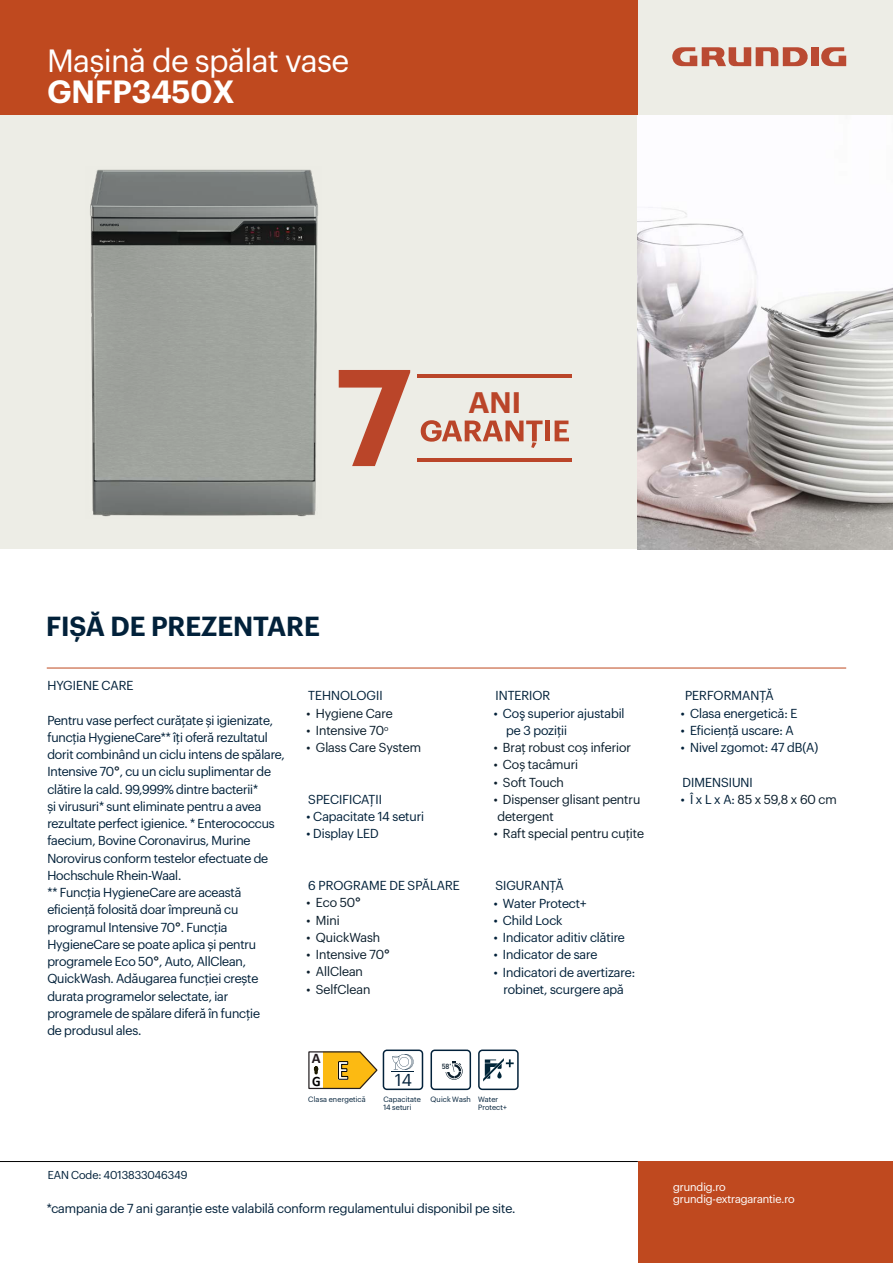
<style>
.page{position:relative;width:893px;height:1263px;background:#fff}
.page>*{position:absolute;margin:0;border:0;box-sizing:border-box;transform-origin:0 0}
.t1{font:31.5px "Grundig Basics";color:#fff}
.t2{font:600 31.5px "Grundig Basics";color:#fff}
.t3{font:600 29.1px "Grundig Basics";color:#ba4529}
.t4{font:700 28.95px "Calibri";color:#fff;scale:.93 1}
.t5{font:600 27px "Grundig Basics";color:#02213a}
.t6{font:16.95px "Grundig Basics";color:#02213a}
.t7{font:700 14.7px "Calibri";color:#241c1f}
.t8{font:700 14.4px "Calibri";color:#000;scale:.93 1}
.t9{font:12.75px/17.2px "Grundig Basics";letter-spacing:-.01em;color:#02213a}
.t10{font:12.75px/17.2px "Grundig Basics";color:#0c1f2d}
.t11{font:11.25px/12.8px "Grundig Basics";letter-spacing:-.005em;color:#fff}
.t12{font:11.25px "Grundig Basics";letter-spacing:-.005em;color:#02213a}
.t13{font:7.5px/8.2px "Grundig Basics";letter-spacing:.015em;color:#02213a}
.t14{font:500 7.35px "DIN";color:#0c1f2d}
.s1{font-family:"Soho Gothic Pro";font-weight:500;color:#0c1f2d}
.s2{font-family:"Soho Gothic Pro";font-weight:500}
.s3{color:#02213a}
</style>
<div class="page">
<div style="left:0;top:0;width:893px;height:549px;background:#edede6"></div>
<img style="left:638px;top:116px;width:255px;height:433px">
<svg style="left:339px;top:370px;width:71px;height:96px"></svg>
<svg style="left:421px;top:420px;width:122px;height:28px"></svg>
<div style="left:545px;top:421px;width:5px;height:20px;background:#ba4529"></div>
<svg style="left:555px;top:421px;width:14px;height:20px"></svg>
<hr style="left:417px;top:374px;width:155px;height:4px;background:#ba4529">
<hr style="left:417px;top:458px;width:155px;height:4px;background:#ba4529">
<div style="left:811px;top:47px;width:7px;height:19px;background:#ba4a32"></div>
<svg style="left:818px;top:47px;width:28px;height:19px"></svg>
<svg style="left:672px;top:47px;width:136px;height:19px"></svg>
<div style="left:0;top:0;width:638px;height:115px;background:#bf491f"></div>
<hr style="left:47px;top:668px;width:799px;height:1px;background:#bf491f">
<hr style="left:0;top:1161px;width:638px;height:1px;background:#000">
<div style="left:639px;top:1161px;width:254px;height:102px;background:#bf491f"></div>
<img style="left:90px;top:169px;width:228px;height:348px">
<div style="left:478px;top:1049px;width:41px;height:41px;border:2px solid #02213a;border-radius:3px"></div>
<svg style="left:483px;top:1058px;width:31px;height:23px"></svg>
<div style="left:430px;top:1049px;width:41px;height:41px;border:2px solid #02213a;border-radius:3px"></div>
<svg style="left:446px;top:1061px;width:17px;height:19px"></svg>
<div style="left:439px;top:1060px;width:13px;height:11px;background:#fff"></div>
<svg style="left:392px;top:1054px;width:22px;height:18px"></svg>
<div style="left:383px;top:1049px;width:40px;height:41px;border:2px solid #02213a;border-radius:3px"></div>
<svg style="left:308px;top:1051px;width:70px;height:39px"></svg>
<h1 class="t1" style="left:47px;top:37px;width:303px">Mașină de spălat vase</h1>
<h1 class="t2" style="left:47px;top:68px;width:189px">GNFP3450X</h1>
<h2 class="t3" style="left:468px;top:380px;width:54px">ANI</h2>
<h3 class="t5" style="left:46px;top:605px;width:275px">FIȘĂ DE PREZENTARE</h3>
<p class="t9" style="left:47px;top:676px;width:88px">HYGIENE CARE</p>
<p class="t9" style="left:47px;top:710px;width:239px">Pentru vase perfect curățate și igienizate, funcția HygieneCare** îți oferă rezultatul dorit combinând un ciclu intens de spălare, Intensive 70<span class="s1">°</span>, cu un ciclu suplimentar de clătire la cald. 99,999% dintre bacterii*<br>și virusuri* sunt eliminate pentru a avea rezultate perfect igienice. * Enterococcus faecium, Bovine Coronavirus, Murine Norovirus conform testelor efectuate de Hochschule Rhein-Waal.<br>** Funcția HygieneCare are această eficiență folosită doar împreună cu programul Intensive 70<span class="s1">°</span>. Funcția HygieneCare se poate aplica și pentru programele Eco 50<span class="s1">°</span>, Auto, AllClean, QuickWash. Adăugarea funcției crește durata programelor selectate, iar programele de spălare diferă în funcție<br>de produsul ales.</p>
<p class="t9" style="left:308px;top:686px;width:76px">TEHNOLOGII</p>
<p class="t10" style="left:307px;top:703px;width:87px">• Hygiene Care</p>
<p class="t10" style="left:307px;top:721px;width:83px">• Intensive 70<sup>o</sup></p>
<p class="t10" style="left:307px;top:738px;width:116px">• Glass Care System</p>
<p class="t9" style="left:308px;top:790px;width:75px">SPECIFICAȚII</p>
<p class="t9" style="left:307px;top:807px;width:119px">• Capacitate 14 seturi</p>
<p class="t9" style="left:307px;top:824px;width:74px">• Display LED</p>
<p class="t9" style="left:308px;top:876px;width:153px">6 PROGRAME DE SPĂLARE</p>
<p class="t10" style="left:307px;top:893px;width:56px">• Eco 50<span class="s2">°</span></p>
<p class="t10" style="left:307px;top:910px;width:35px">• Mini</p>
<p class="t10" style="left:307px;top:928px;width:75px">• QuickWash</p>
<p class="t10" style="left:307px;top:945px;width:85px">• Intensive 70<span class="s2">°</span></p>
<p class="t10" style="left:307px;top:962px;width:58px">• AllClean</p>
<p class="t10" style="left:307px;top:979px;width:65px">• SelfClean</p>
<p class="t7" style="left:312px;top:1048px;width:10px">A</p>
<p class="t8" style="left:312px;top:1071px;width:11px">G</p>
<h3 class="t4" style="left:336px;top:1049px;width:16px">E</h3>
<h3 class="t6" style="left:395px;top:1067px;width:18px">14</h3>
<p class="t14" style="left:442px;top:1062px;width:11px">58'</p>
<p class="t9" style="left:495px;top:686px;width:56px">INTERIOR</p>
<p class="t9" style="left:506px;top:703px;width:120px;text-indent:-12px">• Coş superior ajustabil pe 3 poziții</p>
<p class="t10" style="left:494px;top:738px;width:139px">• Braț robust coș inferior</p>
<p class="t10" style="left:494px;top:755px;width:86px">• Coș tacâmuri</p>
<p class="t10" style="left:494px;top:772px;width:72px">• Soft Touch</p>
<p class="t10" style="left:494px;top:790px;width:148px">• Dispenser glisant pentru detergent</p>
<p class="t10" style="left:494px;top:824px;width:152px">• Raft special pentru cuțite</p>
<p class="t9" style="left:495px;top:876px;width:70px">SIGURANȚĂ</p>
<p class="t9" style="left:494px;top:893px;width:94px">• Water Protect+</p>
<p class="t9" style="left:494px;top:910px;width:70px">• Child Lock</p>
<p class="t9" style="left:494px;top:928px;width:133px">• Indicator aditiv clătire</p>
<p class="t9" style="left:494px;top:945px;width:105px">• Indicator de sare</p>
<p class="t9" style="left:494px;top:962px;width:143px;text-align:center">• Indicatori de avertizare: robinet, scurgere apă</p>
<p class="t12" style="left:48px;top:1167px;width:141px">EAN Code: 4013833046349</p>
<p class="t13" style="left:308px;top:1094px;width:59px">Clasa energetică</p>
<p class="t13" style="left:430px;top:1094px;width:42px">Quick Wash</p>
<p class="t13" style="left:383px;top:1094px;width:39px">Capacitate<br>14 seturi</p>
<p class="t13" style="left:478px;top:1094px;width:30px">Water<br>Protect+</p>
<p class="t9" style="left:47px;top:1198px;width:470px">*campania de 7 ani garanție este valabilă conform regulamentului disponibil pe site.</p>
<p class="t9" style="left:685px;top:686px;width:90px">PERFORMANȚĂ</p>
<p class="t9" style="left:681px;top:703px;width:118px">• Clasa energetică: E</p>
<p class="t9" style="left:681px;top:721px;width:114px">• Eficienţă uscare: A</p>
<p class="t9" style="left:681px;top:738px;width:139px">• Nivel zgomot: 47 dB(A)</p>
<p class="t9" style="left:682px;top:772px;width:72px">DIMENSIUNI</p>
<p class="t10" style="left:681px;top:790px;width:158px"><span class="s3">• Î x L x A:</span> 85 x 59,8 x 60 cm</p>
<p class="t11" style="left:673px;top:1179px;width:123px">grundig.ro grundig-extragarantie.ro</p>
</div>
